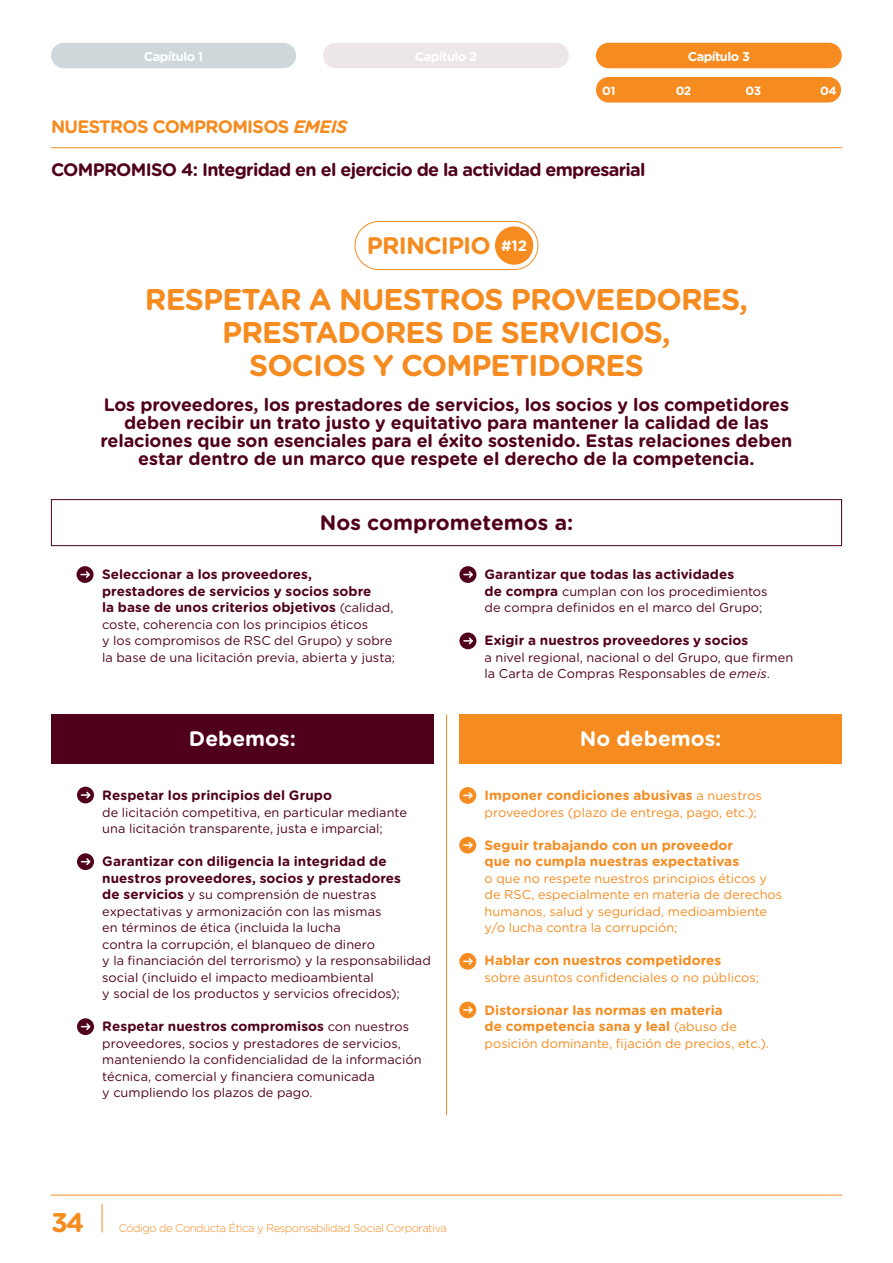
<style>
.page{position:relative;width:893px;height:1263px;background:#fff}
.page>*{position:absolute;margin:0;border:0;box-sizing:border-box;transform-origin:0 0}
.t1{font:700 30px/33px "Gotham Rounded";letter-spacing:-.03em;color:#f68b1f;text-align:center}
.t2{font:700 27px "Gotham Rounded";color:#f68b1f}
.Edito{font:700 24px "Gotham Rounded";letter-spacing:-.035em;color:#f68b1f}
.Edito-2{font:700 21px "Gotham Rounded";letter-spacing:.005em;color:#fff}
.Edito-3{font:700 21px "Gotham Rounded";color:#50001b}
.Edito-4{font:700 18px/18px "Gotham Rounded";letter-spacing:-.01em;color:#50001b;text-align:center}
.Edito-5{font:700 18px "Gotham Rounded";letter-spacing:-.04em;color:#50001b}
.t3{font:700 18px "Gotham Rounded";letter-spacing:-.04em;color:#f68b1f}
.t4{font:700 15px "Gotham Rounded";color:#fff}
.Edito-6{font:700 13.5px/16.5px "Gotham Rounded";letter-spacing:.005em;color:#50001b}
.Edito-7{font:700 13.5px/16.5px "Gotham Rounded";letter-spacing:.005em;color:#f68b1f}
.Edito-8{font:12.75px/16.5px "Gotham Rounded";letter-spacing:.005em;color:#50001b}
.Edito-9{font:12.75px/16.5px "Gotham Rounded";letter-spacing:.005em;color:#f68b1f}
.t5{font:700 12.75px "Gotham Rounded";letter-spacing:-.04em;color:#fff}
.t6{font:700 12px "Gotham Rounded";letter-spacing:-.045em;color:#fff}
.t7{font:300 11.25px "Gotham Rounded";letter-spacing:-.04em;color:#f68b1f}
.s1{font-style:italic}
.s2{font-weight:400;font-size:12.75px}
.s3{font-weight:700;font-size:13.5px}
</style>
<div class="page">
<svg style="left:102px;top:1204px;width:1px;height:28px"></svg>
<hr style="left:51px;top:1195px;width:791px;height:1px;background:#f68b1f">
<div style="left:596px;top:77px;width:245px;height:25px;background:#f68b1f;border-radius:13px"></div>
<div style="left:51px;top:43px;width:245px;height:25px;background:#ced8db;border-radius:13px"></div>
<div style="left:323px;top:43px;width:246px;height:25px;background:#ede6e8;border-radius:13px"></div>
<div style="left:596px;top:43px;width:246px;height:25px;background:#f68b1f;border-radius:13px"></div>
<hr style="left:51px;top:147px;width:791px;height:1px;background:#f68b1f">
<svg style="left:77px;top:566px;width:17px;height:17px"></svg>
<svg style="left:81px;top:570px;width:10px;height:9px"></svg>
<svg style="left:459px;top:566px;width:17px;height:17px"></svg>
<svg style="left:464px;top:570px;width:10px;height:9px"></svg>
<div style="left:459px;top:632px;width:17px;height:17px;background:#50001b;border-radius:50%"></div>
<svg style="left:464px;top:637px;width:9px;height:8px"></svg>
<div style="left:355px;top:221px;width:183px;height:49px;border:1px solid #f68b1f;border-radius:24px"></div>
<div style="left:495px;top:226px;width:38px;height:39px;background:#f68b1f;border-radius:50%"></div>
<div style="left:77px;top:787px;width:17px;height:16px;background:#50001b;border-radius:50%"></div>
<svg style="left:81px;top:791px;width:10px;height:8px"></svg>
<svg style="left:77px;top:853px;width:17px;height:17px"></svg>
<svg style="left:81px;top:857px;width:11px;height:9px"></svg>
<svg style="left:77px;top:1018px;width:17px;height:17px"></svg>
<svg style="left:81px;top:1022px;width:11px;height:9px"></svg>
<div style="left:459px;top:787px;width:17px;height:17px;background:#f68b1f;border-radius:50%"></div>
<svg style="left:464px;top:792px;width:9px;height:7px"></svg>
<div style="left:459px;top:837px;width:17px;height:16px;background:#f68b1f;border-radius:50%"></div>
<svg style="left:464px;top:841px;width:9px;height:8px"></svg>
<div style="left:459px;top:953px;width:17px;height:17px;background:#f68b1f;border-radius:50%"></div>
<svg style="left:464px;top:958px;width:9px;height:7px"></svg>
<svg style="left:459px;top:1001px;width:17px;height:17px"></svg>
<svg style="left:464px;top:1005px;width:10px;height:10px"></svg>
<hr style="left:446px;top:714px;width:1px;height:401px;background:#f68b1f">
<div style="left:51px;top:714px;width:383px;height:50px;background:#50001b"></div>
<div style="left:459px;top:714px;width:383px;height:50px;background:#f68b1f"></div>
<div style="left:51px;top:499px;width:791px;height:47px;border:1px solid #50001b"></div>
<p class="t5" style="left:144px;top:47px;width:61px">Capítulo 1</p>
<p class="t5" style="left:415px;top:47px;width:64px">Capítulo 2</p>
<p class="t5" style="left:688px;top:47px;width:64px">Capítulo 3</p>
<p class="t6" style="left:746px;top:81px;width:17px">03</p>
<p class="t6" style="left:820px;top:81px;width:18px">04</p>
<p class="t3" style="left:51px;top:114px;width:298px">NUESTROS COMPROMISOS <span class="s1">EMEIS</span></p>
<p class="t6" style="left:602px;top:81px;width:15px">01</p>
<p class="t6" style="left:676px;top:81px;width:17px">02</p>
<p class="Edito-5" style="left:51px;top:156px;width:596px">COMPROMISO 4: Integridad en el ejercicio de la actividad empresarial</p>
<p class="Edito" style="left:367px;top:228px;width:125px">PRINCIPIO</p>
<p class="t4" style="left:501px;top:234px;width:28px">#12</p>
<p class="t1" style="left:145px;top:282px;width:604px">RESPETAR A NUESTROS PROVEEDORES,<br>PRESTADORES DE SERVICIOS,<br>SOCIOS Y COMPETIDORES</p>
<p class="Edito-4" style="left:104px;top:395px;width:687px">Los proveedores, los prestadores de servicios, los socios y los competidores deben recibir un trato justo y equitativo para mantener la calidad de las</p>
<p class="Edito-4" style="left:101px;top:431px;width:693px">relaciones que son esenciales para el éxito sostenido. Estas relaciones deben estar dentro de un marco que respete el derecho de la competencia.</p>
<p class="Edito-3" style="left:320px;top:507px;width:255px">Nos comprometemos a:</p>
<p class="Edito-6" style="left:102px;top:566px;width:293px">Seleccionar a los proveedores, prestadores de servicios y socios sobre<br>la base de unos criterios objetivos <span class="s2">(calidad,</span></p>
<p class="Edito-8" style="left:102px;top:616px;width:295px">coste, coherencia con los principios éticos<br>y los compromisos de RSC del Grupo) y sobre la base de una licitación previa, abierta y justa;</p>
<p class="Edito-6" style="left:485px;top:566px;width:251px">Garantizar que todas las actividades</p>
<p class="Edito-8" style="left:485px;top:583px;width:284px"><span class="s3">de compra</span> cumplan con los procedimientos de compra definidos en el marco del Grupo;</p>
<p class="Edito-6" style="left:485px;top:632px;width:265px">Exigir a nuestros proveedores y socios</p>
<p class="Edito-8" style="left:485px;top:649px;width:310px">a nivel regional, nacional o del Grupo, que firmen la Carta de Compras Responsables de <span class="s1">emeis</span>.</p>
<p class="Edito-2" style="left:189px;top:724px;width:109px">Debemos:</p>
<p class="Edito-2" style="left:580px;top:724px;width:143px">No debemos:</p>
<p class="Edito-6" style="left:102px;top:786px;width:231px">Respetar los principios del Grupo</p>
<p class="Edito-8" style="left:102px;top:803px;width:306px">de licitación competitiva, en particular mediante una licitación transparente, justa e imparcial;</p>
<p class="Edito-6" style="left:102px;top:852px;width:300px">Garantizar con diligencia la integridad de nuestros proveedores, socios y prestadores</p>
<p class="Edito-8" style="left:102px;top:886px;width:330px"><span class="s3">de servicios</span> y su comprensión de nuestras expectativas y armonización con las mismas<br>en términos de ética (incluida la lucha<br>contra la corrupción, el blanqueo de dinero<br>y la financiación del terrorismo) y la responsabilidad social (incluido el impacto medioambiental<br>y social de los productos y servicios ofrecidos);</p>
<p class="Edito-6" style="left:102px;top:1017px;width:308px">Respetar nuestros compromisos <span class="s2">con nuestros</span></p>
<p class="Edito-8" style="left:102px;top:1034px;width:321px">proveedores, socios y prestadores de servicios, manteniendo la confidencialidad de la información técnica, comercial y financiera comunicada<br>y cumpliendo los plazos de pago.</p>
<p class="Edito-7" style="left:485px;top:786px;width:279px">Imponer condiciones abusivas <span class="s2">a nuestros</span></p>
<p class="Edito-9" style="left:485px;top:803px;width:274px">proveedores (plazo de entrega, pago, etc.);</p>
<p class="Edito-7" style="left:485px;top:836px;width:256px">Seguir trabajando con un proveedor que no cumpla nuestras expectativas</p>
<p class="Edito-9" style="left:485px;top:869px;width:299px">o que no respete nuestros principios éticos y de RSC, especialmente en materia de derechos humanos, salud y seguridad, medioambiente y/o lucha contra la corrupción;</p>
<p class="Edito-7" style="left:485px;top:951px;width:238px">Hablar con nuestros competidores</p>
<p class="Edito-9" style="left:485px;top:968px;width:276px">sobre asuntos confidenciales o no públicos;</p>
<p class="Edito-7" style="left:485px;top:1001px;width:254px">Distorsionar las normas en materia de competencia sana y leal <span class="s2">(abuso de</span></p>
<p class="Edito-9" style="left:485px;top:1034px;width:286px">posición dominante, fijación de precios, etc.).</p>
<p class="t2" style="left:51px;top:1203px;width:35px">34</p>
<p class="t7" style="left:119px;top:1221px;width:330px">Código de Conducta Ética y Responsabilidad Social Corporativa</p>
</div>
